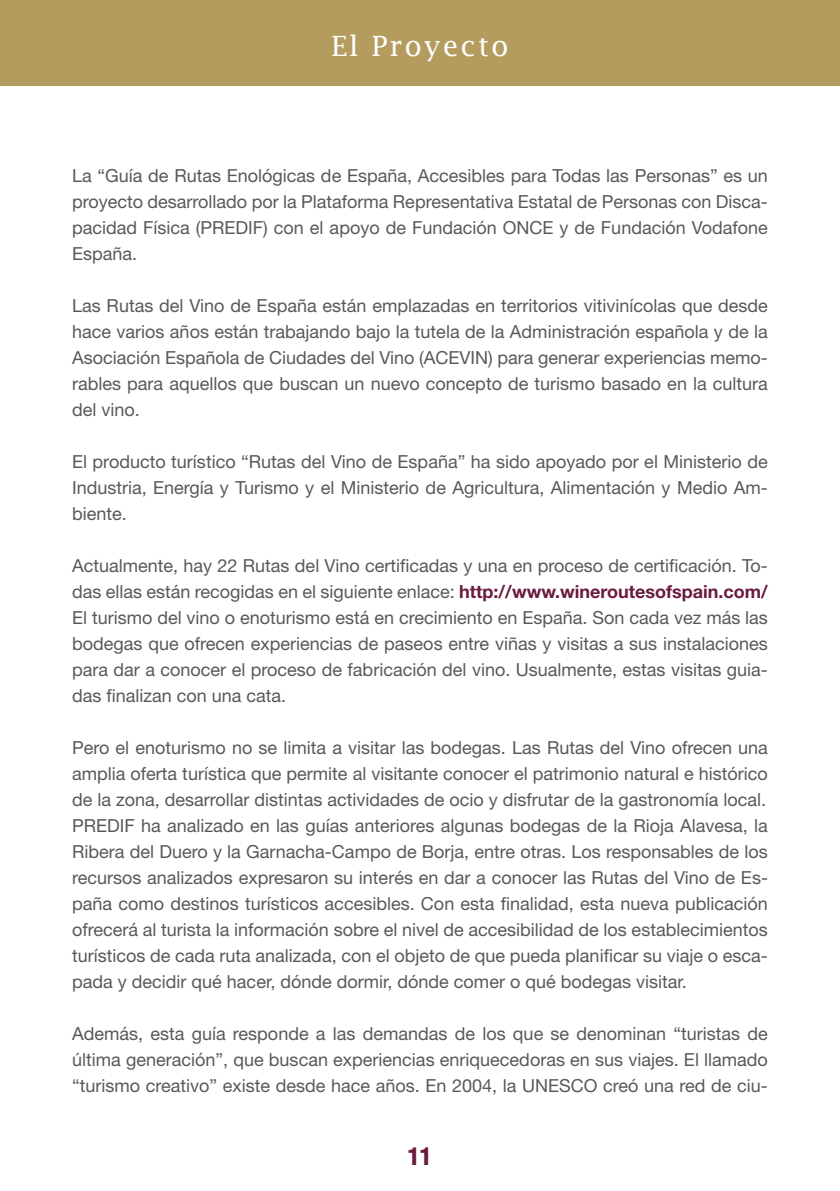
<style>
.page{position:relative;width:840px;height:1191px;background:#fff}
.page>*{position:absolute;margin:0;border:0;box-sizing:border-box;transform-origin:0 0}
.t1{font:28px "Lucida Fax";letter-spacing:.07em;color:#fff}
.t2{font:900 condensed 24px "Helvetica";color:#6a1a3f}
.t3{font:18px/26px "Helvetica Neue";color:#58595b;text-align:justify}
.s1{font-weight:700;color:#6a1a3f}
</style>
<div class="page">
<div style="left:0;top:0;width:839px;height:85px;background:#b49c5f"></div>
<h1 class="t1" style="left:331px;top:29px;width:179px">El Proyecto</h1>
<p class="t3" style="left:72px;top:163px;width:697px">La “Guía de Rutas Enológicas de España, Accesibles para Todas las Personas” es un proyecto desarrollado por la Plataforma Representativa Estatal de Personas con Disca&shy;pacidad Física (PREDIF) con el apoyo de Fundación ONCE y de Fundación Vodafone España.</p>
<p class="t3" style="left:72px;top:293px;width:697px">Las Rutas del Vino de España están emplazadas en territorios vitivinícolas que desde hace varios años están trabajando bajo la tutela de la Administración española y de la Asociación Española de Ciudades del Vino (ACEVIN) para generar experiencias memo&shy;rables para aquellos que buscan un nuevo concepto de turismo basado en la cultura del vino.</p>
<p class="t3" style="left:72px;top:449px;width:697px">El producto turístico “Rutas del Vino de España” ha sido apoyado por el Ministerio de Industria, Energía y Turismo y el Ministerio de Agricultura, Alimentación y Medio Am&shy;biente.</p>
<p class="t3" style="left:72px;top:553px;width:697px">Actualmente, hay 22 Rutas del Vino certificadas y una en proceso de certificación. To&shy;das ellas están recogidas en el siguiente enlace: <span class="s1">http://www.wineroutesofspain.com/ </span>El turismo del vino o enoturismo está en crecimiento en España. Son cada vez más las bodegas que ofrecen experiencias de paseos entre viñas y visitas a sus instalaciones para dar a conocer el proceso de fabricación del vino. Usualmente, estas visitas guia&shy;das finalizan con una cata.</p>
<p class="t3" style="left:72px;top:734px;width:697px">Pero el enoturismo no se limita a visitar las bodegas. Las Rutas del Vino ofrecen una amplia oferta turística que permite al visitante conocer el patrimonio natural e histórico de la zona, desarrollar distintas actividades de ocio y disfrutar de la gastronomía local.<br>PREDIF ha analizado en las guías anteriores algunas bodegas de la Rioja Alavesa, la Ribera del Duero y la Garnacha-Campo de Borja, entre otras. Los responsables de los recursos analizados expresaron su interés en dar a conocer las Rutas del Vino de Es&shy;paña como destinos turísticos accesibles. Con esta finalidad, esta nueva publicación ofrecerá al turista la información sobre el nivel de accesibilidad de los establecimientos turísticos de cada ruta analizada, con el objeto de que pueda planificar su viaje o esca&shy;pada y decidir qué hacer, dónde dormir, dónde comer o qué bodegas visitar.</p>
<p class="t3" style="left:72px;top:1020px;width:697px">Además, esta guía responde a las demandas de los que se denominan “turistas de última generación”, que buscan experiencias enriquecedoras en sus viajes. El llamado “turismo creativo” existe desde hace años. En 2004, la UNESCO creó una red de ciu-</p>
<h2 class="t2" style="left:408px;top:1140px;width:25px">11</h2>
</div>
